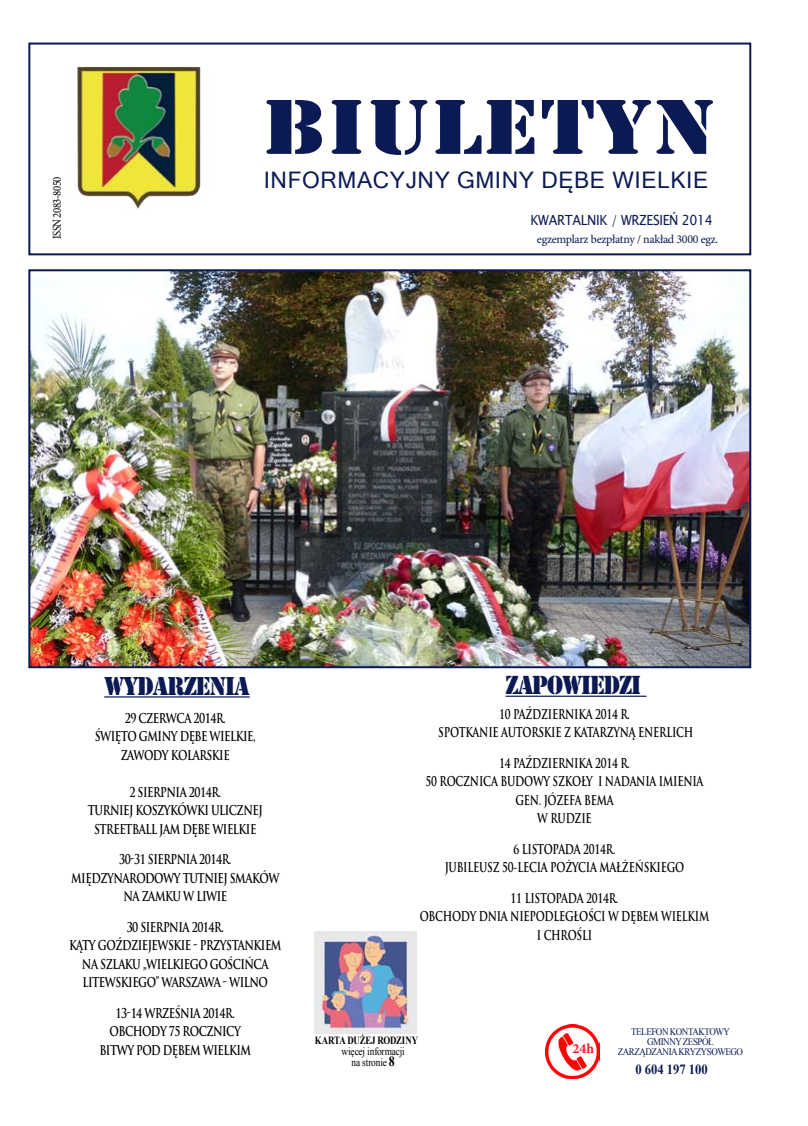
<style>
.page{position:relative;width:808px;height:1126px;background:#fff}
.page>*{position:absolute;margin:0;border:0;box-sizing:border-box;transform-origin:0 0}
.t1{font:72px "Stencil Std";letter-spacing:.025em;color:#0b1a54;scale:1.15 1}
.Styl_akapitowy_1{font:24.2px "Stencil Std";letter-spacing:-.05em;color:#0b1a54;scale:.93 1}
.Styl_akapitowy_1-2{font:24px "Stencil Std";letter-spacing:-.05em;color:#0b1a54;scale:.94 1}
.t2{font:22.8px "Microsoft Sans Serif";letter-spacing:.025em;color:#0b1a54}
.t3{font:14px "Lucida Sans Unicode";letter-spacing:-.025em;color:#0b1a54;scale:.9 1}
.t4{font:700 14px "Times New Roman";color:#0b1a54;scale:.9 1}
.t5{font:700 14px "Minion Pro";color:#ed1d24}
.tytuł{font:700 13.2px "Trajan Pro";letter-spacing:-.05em;color:#000;scale:.77 1}
.tytuł-2{font:700 13.2px "Trajan Pro";letter-spacing:-.025em;color:#000;scale:.75 1}
.tytuł-3{font:700 13.2px "Trajan Pro";letter-spacing:-.05em;color:#000;scale:.75 1}
.t6{font:12px "Minion Pro";letter-spacing:-.025em;color:#0b1a54}
.t7{font:12px "Minion Pro";letter-spacing:-.05em;color:#000;scale:.9 1}
.tekst{font:11px "Times New Roman";letter-spacing:-.02em;color:#000;scale:.85 1}
.tekst-2{font:700 11px "Times New Roman";letter-spacing:-.02em;color:#000;scale:.8 1}
.t8{font:10px "Times New Roman";letter-spacing:-.05em;color:#0b1a54;scale:.9 1}
.s1{font-weight:700;font-size:14px}
</style>
<div class="page">
<img style="left:77px;top:66px;width:124px;height:143px">
<div style="left:28px;top:43px;width:723px;height:212px;border:2px solid #0b1a54"></div>
<img style="left:546px;top:1024px;width:54px;height:54px">
<hr style="left:104px;top:696px;width:146px;height:1px;background:#0b1a54">
<hr style="left:506px;top:695px;width:140px;height:1px;background:#0b1a54">
<img style="left:315px;top:931px;width:102px;height:102px">
<img style="left:31px;top:272px;width:717px;height:393px">
<div style="left:28px;top:269px;width:723px;height:399px;border:2px solid #0b1a54"></div>
<p class="t7" style="left:49px;top:239px;width:71px;rotate:-90deg">ISSN 2083-8050</p>
<p class="t1" style="left:264px;top:80px;width:395px">BIULETYN</p>
<p class="t2" style="left:264px;top:165px;width:446px">INFORMACYJNY GMINY DĘBE WIELKIE</p>
<p class="t3" style="left:530px;top:209px;width:204px">KWARTALNIK / WRZESIEŃ 2014</p>
<p class="t6" style="left:537px;top:231px;width:183px">egzemplarz bezpłatny / nakład 3000 egz.</p>
<p class="Styl_akapitowy_1-2" style="left:104px;top:670px;width:156px">WYDARZENIA</p>
<p class="tytuł" style="left:125px;top:709px;width:133px">29 CZERWCA 2014R.</p>
<p class="tytuł" style="left:95px;top:728px;width:210px">ŚWIĘTO GMINY DĘBE WIELKIE,</p>
<p class="tytuł" style="left:121px;top:746px;width:143px">ZAWODY KOLARSKIE</p>
<p class="tytuł" style="left:129px;top:783px;width:120px">2 SIERPNIA 2014R.</p>
<p class="tytuł" style="left:88px;top:802px;width:228px">TURNIEJ KOSZYKÓWKI ULICZNEJ</p>
<p class="tytuł" style="left:94px;top:820px;width:212px">STREETBALL JAM DĘBE WIELKIE</p>
<p class="tytuł" style="left:119px;top:851px;width:147px">30-31 SIERPNIA 2014R.</p>
<p class="tytuł" style="left:71px;top:869px;width:272px">MIĘDZYNARODOWY TUTNIEJ SMAKÓW</p>
<p class="tytuł" style="left:123px;top:888px;width:136px">NA ZAMKU W LIWIE</p>
<p class="tytuł" style="left:127px;top:918px;width:128px">30 SIERPNIA 2014R.</p>
<p class="tytuł" style="left:69px;top:937px;width:278px">KĄTY GOŹDZIEJEWSKIE - PRZYSTANKIEM</p>
<p class="tytuł" style="left:82px;top:955px;width:244px">NA SZLAKU „WIELKIEGO GOŚCIŃCA</p>
<p class="tytuł" style="left:82px;top:974px;width:243px">LITEWSKIEGO” WARSZAWA - WILNO</p>
<p class="tytuł" style="left:116px;top:1004px;width:156px">13-14 WRZEŚNIA 2014R.</p>
<p class="tytuł" style="left:110px;top:1023px;width:172px">OBCHODY 75 ROCZNICY</p>
<p class="tytuł" style="left:99px;top:1041px;width:199px">BITWY POD DĘBEM WIELKIM</p>
<p class="Styl_akapitowy_1" style="left:506px;top:669px;width:147px">ZAPOWIEDZI</p>
<p class="tytuł-2" style="left:499px;top:705px;width:176px">10 PAŹDZIERNIKA 2014 R.</p>
<p class="tytuł-2" style="left:438px;top:724px;width:342px">SPOTKANIE AUTORSKIE Z KATARZYNĄ ENERLICH</p>
<p class="tytuł-2" style="left:499px;top:754px;width:176px">14 PAŹDZIERNIKA 2014 R.</p>
<p class="tytuł-2" style="left:426px;top:773px;width:372px">50 ROCZNICA BUDOWY SZKOŁY I NADANIA IMIENIA</p>
<p class="tytuł-2" style="left:515px;top:791px;width:133px">GEN. JÓZEFA BEMA</p>
<p class="tytuł-3" style="left:537px;top:810px;width:74px">W RUDZIE</p>
<p class="tytuł-2" style="left:513px;top:840px;width:138px">6 LISTOPADA 2014R.</p>
<p class="tytuł-2" style="left:445px;top:859px;width:321px">JUBILEUSZ 50-LECIA POŻYCIA MAŁŻEŃSKIEGO</p>
<p class="tytuł-2" style="left:511px;top:889px;width:145px">11 LISTOPADA 2014R.</p>
<p class="tytuł-2" style="left:420px;top:908px;width:388px">OBCHODY DNIA NIEPODLEGŁOŚCI W DĘBEM WIELKIM</p>
<p class="tytuł-2" style="left:537px;top:926px;width:75px">I CHROŚLI</p>
<p class="tekst-2" style="left:315px;top:1032px;width:131px">KARTA DUŻEJ RODZINY</p>
<p class="tekst" style="left:342px;top:1043px;width:76px">więcej informacji</p>
<p class="tekst" style="left:352px;top:1054px;width:52px">na stronie <span class="s1">8</span></p>
<p class="t8" style="left:631px;top:1024px;width:111px">TELEFON KONTAKTOWY</p>
<p class="t8" style="left:647px;top:1034px;width:75px">GMINNY ZESPÓŁ</p>
<p class="t5" style="left:572px;top:1038px;width:23px">24h</p>
<p class="t8" style="left:618px;top:1044px;width:141px">ZARZĄDZANIA KRYZYSOWEGO</p>
<p class="t4" style="left:635px;top:1059px;width:82px">0 604 197 100</p>
</div>
